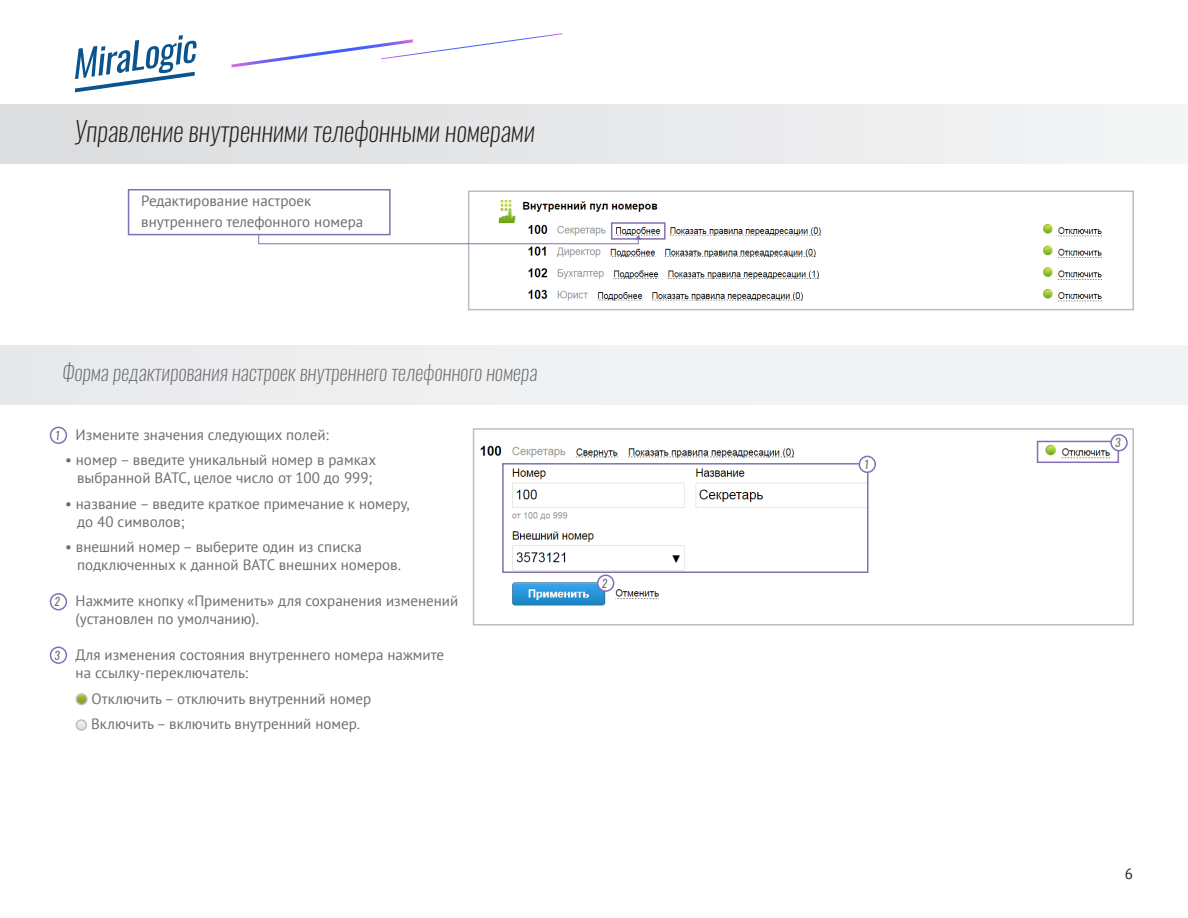
<style>
.page{position:relative;width:1188px;height:918px;background:#fff}
.page>*{position:absolute;margin:0;border:0;box-sizing:border-box;transform-origin:0 0}
.t1{font:italic 200 27px "Oswald";color:#231f20}
.t2{font:italic 200 21px "Oswald";color:#6c6d70}
.t3{font:15px/18px "PT Sans";color:#6c6d70}
.t4{font:15px "PT Sans";color:#231f20}
.t5{font:italic 11.25px "Oswald";color:#6c6d70}
</style>
<div class="page">
<svg style="left:231px;top:33px;width:332px;height:35px"></svg>
<svg style="left:75px;top:35px;width:121px;height:57px"></svg>
<svg style="left:76px;top:694px;width:9px;height:11px"></svg>
<div style="left:76px;top:693px;width:12px;height:12px;border:2px solid #bcbdc0;border-radius:50%"></div>
<svg style="left:76px;top:720px;width:8px;height:10px"></svg>
<div style="left:76px;top:719px;width:11px;height:12px;border:2px solid #bcbdc0;border-radius:50%"></div>
<div style="left:0;top:345px;width:1188px;height:60px;background:#f0f1f2"></div>
<div style="left:0;top:104px;width:1188px;height:60px;background:#e7e8e9"></div>
<div style="left:128px;top:189px;width:263px;height:46px;border:2px solid #846fb2"></div>
<img style="left:480px;top:441px;width:640px;height:165px">
<div style="left:473px;top:428px;width:661px;height:198px;border:2px solid #bcbdc0"></div>
<div style="left:50px;top:427px;width:17px;height:17px;border:2px solid #846fb2;border-radius:50%"></div>
<div style="left:502px;top:463px;width:366px;height:110px;border:2px solid #846fb2"></div>
<div style="left:50px;top:593px;width:17px;height:17px;border:2px solid #846fb2;border-radius:50%"></div>
<div style="left:50px;top:647px;width:17px;height:17px;border:2px solid #846fb2;border-radius:50%"></div>
<div style="left:1037px;top:441px;width:82px;height:22px;border:2px solid #846fb2"></div>
<img style="left:489px;top:200px;width:613px;height:102px">
<div style="left:468px;top:191px;width:666px;height:119px;border:2px solid #bcbdc0"></div>
<div style="left:611px;top:222px;width:55px;height:18px;border:2px solid #846fb2"></div>
<div style="left:859px;top:456px;width:16px;height:16px;background:#fff;border-radius:50%"></div>
<div style="left:859px;top:456px;width:17px;height:17px;border:2px solid #846fb2;border-radius:50%"></div>
<div style="left:598px;top:575px;width:16px;height:16px;background:#fff;border-radius:50%"></div>
<div style="left:597px;top:574px;width:17px;height:18px;border:2px solid #846fb2;border-radius:50%"></div>
<div style="left:1111px;top:435px;width:16px;height:16px;background:#fff;border-radius:50%"></div>
<div style="left:1110px;top:434px;width:18px;height:17px;border:2px solid #846fb2;border-radius:50%"></div>
<hr style="left:259px;top:243px;width:379px;height:1px;background:#846fb2">
<svg style="left:634px;top:234px;width:9px;height:10px"></svg>
<p class="t1" style="left:74px;top:113px;width:462px">Управление внутренними телефонными номерами</p>
<p class="t3" style="left:141px;top:190px;width:223px;line-height:21px">Редактирование настроек внутреннего телефонного номера</p>
<p class="t2" style="left:62px;top:358px;width:477px">Форма редактирования настроек внутреннего телефонного номера</p>
<p class="t3" style="left:76px;top:425px;width:255px">Измените значения следующих полей:</p>
<p class="t3" style="left:65px;top:451px;width:312px">• номер – введите уникальный номер в рамках</p>
<p class="t3" style="left:77px;top:469px;width:297px">выбранной ВАТС, целое число от 100 до 999;</p>
<p class="t3" style="left:65px;top:494px;width:346px">• название – введите краткое примечание к номеру,</p>
<p class="t3" style="left:77px;top:512px;width:109px">до 40 символов;</p>
<p class="t3" style="left:65px;top:538px;width:298px">• внешний номер – выберите один из списка</p>
<p class="t3" style="left:77px;top:556px;width:325px">подключенных к данной ВАТС внешних номеров.</p>
<p class="t3" style="left:76px;top:592px;width:384px">Нажмите кнопку «Применить» для сохранения изменений (установлен по умолчанию).</p>
<p class="t3" style="left:76px;top:646px;width:370px">Для изменения состояния внутреннего номера нажмите</p>
<p class="t3" style="left:76px;top:664px;width:174px">на ссылку-переключатель:</p>
<p class="t3" style="left:92px;top:689px;width:281px">Отключить – отключить внутренний номер</p>
<p class="t3" style="left:91px;top:715px;width:270px">Включить – включить внутренний номер.</p>
<p class="t5" style="left:55px;top:427px;width:7px">1</p>
<p class="t5" style="left:55px;top:594px;width:7px">2</p>
<p class="t5" style="left:55px;top:647px;width:7px">3</p>
<p class="t5" style="left:602px;top:575px;width:7px">2</p>
<p class="t5" style="left:864px;top:456px;width:7px">1</p>
<p class="t5" style="left:1115px;top:435px;width:7px">3</p>
<p class="t4" style="left:1125px;top:864px;width:10px">6</p>
</div>
